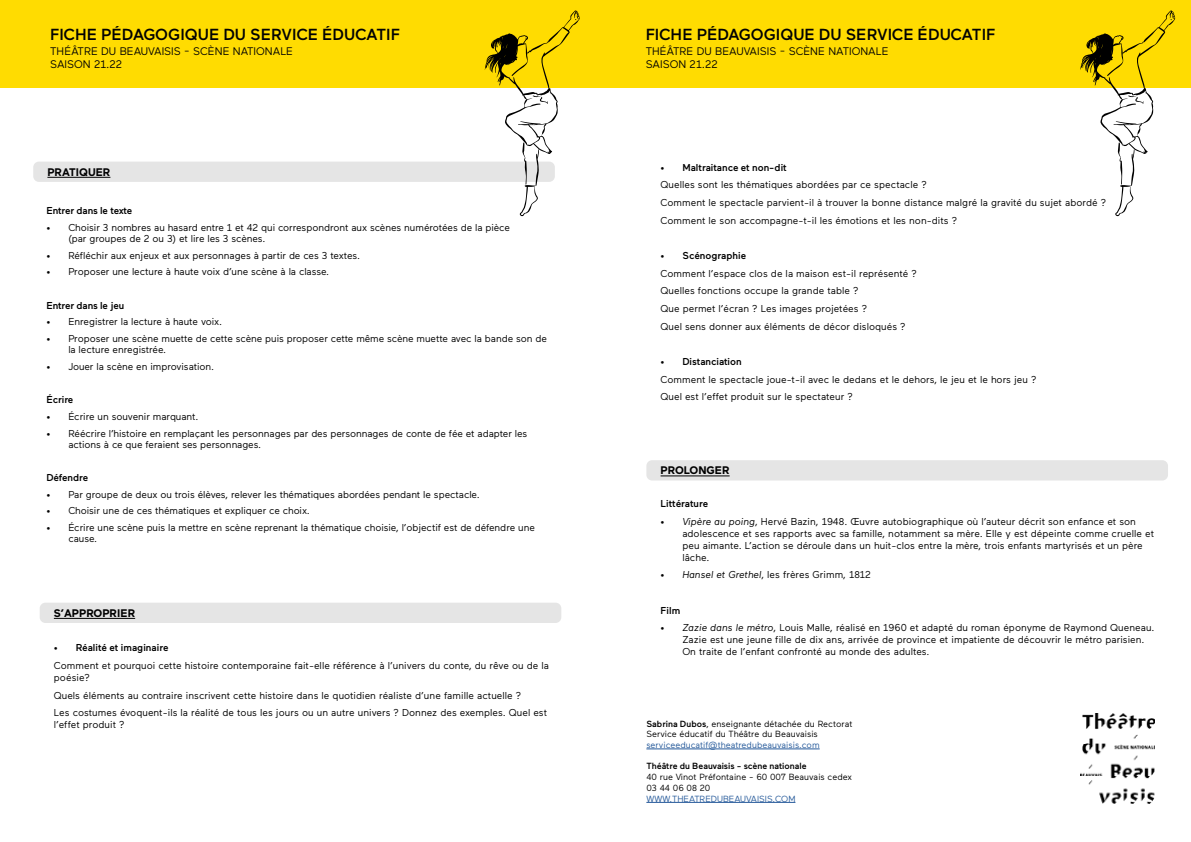
<style>
.page{position:relative;width:1191px;height:842px;background:#fff}
.page>*{position:absolute;margin:0;border:0;box-sizing:border-box;transform-origin:0 0}
.t1{font:500 16px "Maax";color:#020203}
.t2{font:11px/13.2px "Maax";color:#020203}
.t3{font:700 11px "Maax";color:#000}
.t4{font:700 11px "Maax";color:#020203}
.t5{font:10px/17.7px "Maax";color:#000}
.t6{font:500 10px "Maax";color:#000}
.t7{font:8.9px/10.7px "Maax";color:#000}
.t8{font:8.9px "Maax";color:#275b9b}
.t9{font:500 8.9px "Maax";color:#000}
.s1{font-style:italic}
.s2{font-weight:500}
</style>
<div class="page">
<div style="left:0;top:0;width:595px;height:88px;background:#ffdc01"></div>
<div style="left:595px;top:0;width:596px;height:88px;background:#ffdc01"></div>
<div style="left:646px;top:460px;width:522px;height:20px;background:#e5e5e5;border-radius:6px"></div>
<hr style="left:660px;top:475px;width:69px;height:1px;background:#000">
<svg style="left:1080px;top:10px;width:95px;height:206px"></svg>
<hr style="left:646px;top:749px;width:173px;height:1px;background:#275b9b">
<hr style="left:646px;top:802px;width:149px;height:1px;background:#275b9b">
<img style="left:1080px;top:713px;width:75px;height:90px">
<div style="left:33px;top:162px;width:522px;height:20px;background:#e5e5e5;border-radius:6px"></div>
<hr style="left:47px;top:177px;width:63px;height:1px;background:#020203">
<div style="left:40px;top:603px;width:521px;height:20px;background:#e5e5e5;border-radius:6px"></div>
<hr style="left:54px;top:618px;width:81px;height:1px;background:#000">
<svg style="left:485px;top:10px;width:94px;height:206px"></svg>
<h1 class="t1" style="left:50px;top:26px;width:351px">FICHE PÉDAGOGIQUE DU SERVICE ÉDUCATIF</h1>
<p class="t2" style="left:50px;top:44px;width:244px">THÉÂTRE DU BEAUVAISIS - SCÈNE NATIONALE<br>SAISON 21.22</p>
<p class="t4" style="left:47px;top:166px;width:64px">PRATIQUER</p>
<p class="t6" style="left:46px;top:206px;width:87px">Entrer dans le texte</p>
<p class="t5" style="left:68px;top:222px;width:443px;line-height:11px;text-indent:-22px">• Choisir 3 nombres au hasard entre 1 et 42 qui correspondront aux scènes numérotées de la pièce (par groupes de 2 ou 3) et lire les 3 scènes.</p>
<p class="t5" style="left:46px;top:247px;width:315px">• Réfléchir aux enjeux et aux personnages à partir de ces 3 textes.</p>
<p class="t5" style="left:46px;top:263px;width:284px">• Proposer une lecture à haute voix d’une scène à la classe.</p>
<p class="t6" style="left:46px;top:300px;width:79px">Entrer dans le jeu</p>
<p class="t5" style="left:46px;top:313px;width:177px">• Enregistrer la lecture à haute voix.</p>
<p class="t5" style="left:68px;top:333px;width:480px;line-height:11px;text-indent:-22px">• Proposer une scène muette de cette scène puis proposer cette même scène muette avec la bande son de la lecture enregistrée.</p>
<p class="t5" style="left:46px;top:358px;width:169px">• Jouer la scène en improvisation.</p>
<p class="t6" style="left:46px;top:394px;width:28px">Écrire</p>
<p class="t5" style="left:46px;top:408px;width:154px">• Écrire un souvenir marquant.</p>
<p class="t5" style="left:68px;top:428px;width:460px;line-height:11px;text-indent:-22px">• Réécrire l’histoire en remplaçant les personnages par des personnages de conte de fée et adapter les actions à ce que feraient ses personnages.</p>
<p class="t6" style="left:46px;top:472px;width:43px">Défendre</p>
<p class="t5" style="left:46px;top:485px;width:435px">• Par groupe de deux ou trois élèves, relever les thématiques abordées pendant le spectacle.</p>
<p class="t5" style="left:46px;top:502px;width:265px">• Choisir une de ces thématiques et expliquer ce choix.</p>
<p class="t5" style="left:68px;top:522px;width:468px;line-height:11px;text-indent:-22px">• Écrire une scène puis la mettre en scène reprenant la thématique choisie, l’objectif est de défendre une cause.</p>
<p class="t3" style="left:54px;top:607px;width:83px">S’APPROPRIER</p>
<p class="t6" style="left:54px;top:642px;width:116px">• Réalité et imaginaire</p>
<p class="t5" style="left:54px;top:660px;width:496px;line-height:12px">Comment et pourquoi cette histoire contemporaine fait-elle référence à l’univers du conte, du rêve ou de la poésie?</p>
<p class="t5" style="left:54px;top:686px;width:495px">Quels éléments au contraire inscrivent cette histoire dans le quotidien réaliste d’une famille actuelle ?<br>Les costumes évoquent-ils la réalité de tous les jours ou un autre univers ? Donnez des exemples. Quel est</p>
<p class="t5" style="left:54px;top:716px;width:72px">l’effet produit ?</p>
<h1 class="t1" style="left:645px;top:26px;width:351px">FICHE PÉDAGOGIQUE DU SERVICE ÉDUCATIF</h1>
<p class="t2" style="left:645px;top:44px;width:244px">THÉÂTRE DU BEAUVAISIS - SCÈNE NATIONALE<br>SAISON 21.22</p>
<p class="t6" style="left:660px;top:162px;width:128px">• Maltraitance et non-dit</p>
<p class="t5" style="left:660px;top:176px;width:447px">Quelles sont les thématiques abordées par ce spectacle ?<br>Comment le spectacle parvient-il à trouver la bonne distance malgré la gravité du sujet abordé ?<br>Comment le son accompagne-t-il les émotions et les non-dits ?</p>
<p class="t6" style="left:660px;top:250px;width:87px">• Scénographie</p>
<p class="t5" style="left:660px;top:265px;width:258px">Comment l’espace clos de la maison est-il représenté ?<br>Quelles fonctions occupe la grande table ?<br>Que permet l’écran ? Les images projetées ?<br>Quel sens donner aux éléments de décor disloqués ?</p>
<p class="t6" style="left:660px;top:356px;width:83px">• Distanciation</p>
<p class="t5" style="left:660px;top:371px;width:377px">Comment le spectacle joue-t-il avec le dedans et le dehors, le jeu et le hors jeu ?<br>Quel est l’effet produit sur le spectateur ?</p>
<p class="t3" style="left:660px;top:465px;width:71px">PROLONGER</p>
<p class="t6" style="left:660px;top:498px;width:49px">Littérature</p>
<p class="t5" style="left:682px;top:515px;width:473px;line-height:12px;text-indent:-22px">• <span class="s1">Vipère au poing</span>, Hervé Bazin, 1948. Œuvre autobiographique où l’auteur décrit son enfance et son adolescence et ses rapports avec sa famille, notamment sa mère. Elle y est dépeinte comme cruelle et peu aimante. L’action se déroule dans un huit-clos entre la mère, trois enfants martyrisés et un père lâche.</p>
<p class="t5" style="left:660px;top:566px;width:212px">• <span class="s1">Hansel et Grethel</span>, les frères Grimm, 1812</p>
<p class="t6" style="left:660px;top:605px;width:21px">Film</p>
<p class="t5" style="left:682px;top:622px;width:474px;line-height:12px;text-indent:-22px">• <span class="s1">Zazie dans le métro</span>, Louis Malle, réalisé en 1960 et adapté du roman éponyme de Raymond Queneau.<br>Zazie est une jeune fille de dix ans, arrivée de province et impatiente de découvrir le métro parisien.<br>On traite de l’enfant confronté au monde des adultes.</p>
<p class="t7" style="left:646px;top:718px;width:207px"><span class="s2">Sabrina Dubos</span>, enseignante détachée du Rectorat<br>Service éducatif du Théâtre du Beauvaisis</p>
<p class="t8" style="left:646px;top:740px;width:175px">serviceeducatif@theatredubeauvaisis.com</p>
<p class="t9" style="left:646px;top:761px;width:162px">Théâtre du Beauvaisis - scène nationale</p>
<p class="t7" style="left:646px;top:772px;width:207px">40 rue Vinot Préfontaine - 60 007 Beauvais cedex<br>03 44 06 08 20</p>
<p class="t8" style="left:646px;top:794px;width:151px">WWW.THEATREDUBEAUVAISIS.COM</p>
</div>
